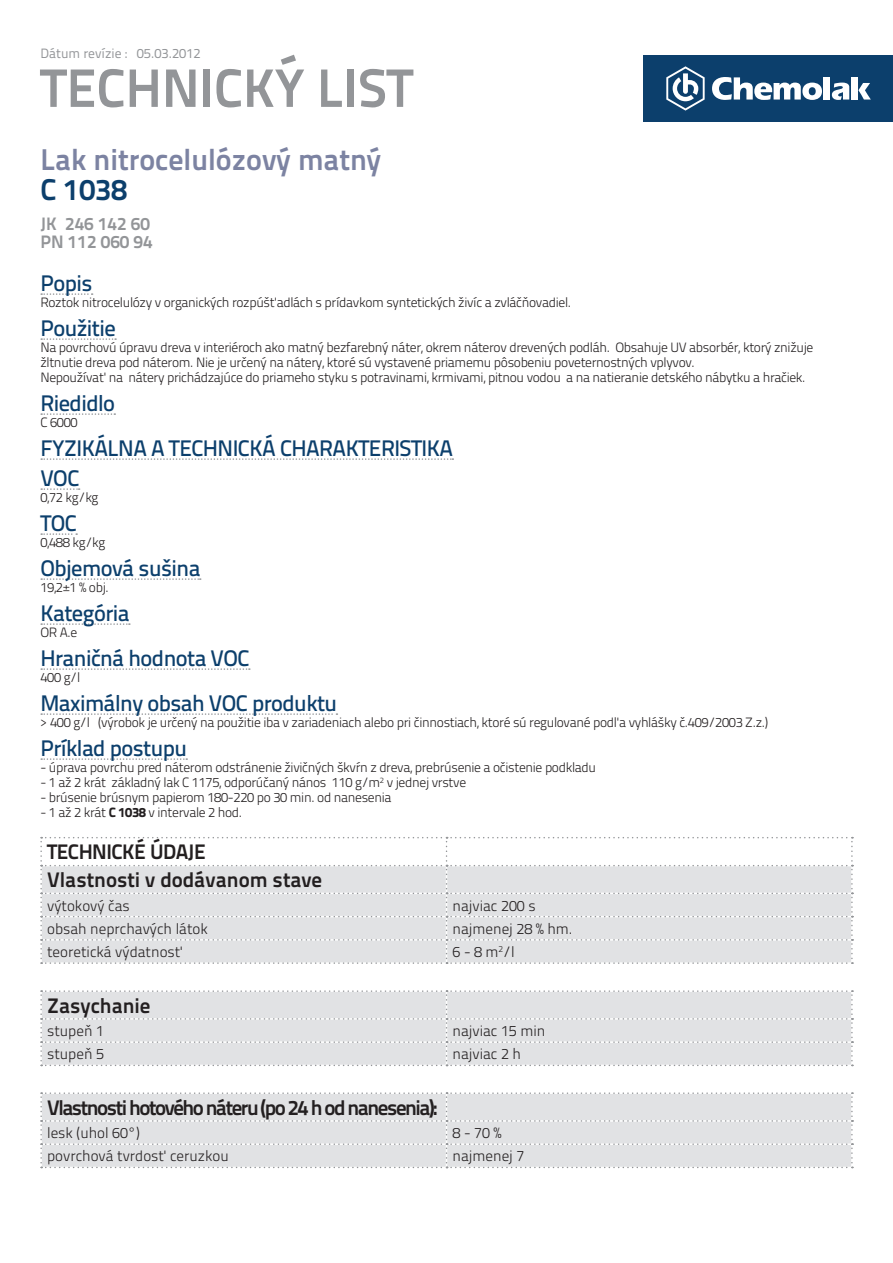
<style>
.page{position:relative;width:893px;height:1263px;background:#fff}
.page>*{position:absolute;margin:0;border:0;box-sizing:border-box;transform-origin:0 0}
.t1{font:700 54px "Titillium Text 22 L";color:#939598}
.t2{font:700 30px "Titillium Text 22 L";color:#7c83a2}
.t3{font:700 30px "Titillium Text 22 L";color:#0c3f6c}
.t4{font:500 22.5px/45px "Titillium Text 22 L";letter-spacing:-.025em;color:#0c3f6c}
.t5{font:700 21px/27.9px "Titillium Text 22 L";color:#231f20}
.t6{font:700 21px "Titillium Text 22 L";letter-spacing:-.07em;color:#231f20}
.t7{font:700 18px/18px "Titillium Text 22 L";color:#939598}
.t8{font:300 15px "Titillium Text 22 L";color:#231f20}
.t9{font:300 13.5px/15px "Titillium Text 22 L";letter-spacing:-.025em;color:#231f20}
.t10{font:13.5px "Titillium Text 22 L";color:#939598}
.s1{font-weight:800}
</style>
<div class="page">
<div style="left:644px;top:55px;width:249px;height:67px;background:#0c3f6c"></div>
<svg style="left:712px;top:77px;width:110px;height:23px"></svg>
<div style="left:824px;top:77px;width:6px;height:23px;background:#fff"></div>
<svg style="left:832px;top:83px;width:17px;height:17px"></svg>
<div style="left:852px;top:77px;width:6px;height:23px;background:#fff"></div>
<svg style="left:858px;top:83px;width:13px;height:17px"></svg>
<svg style="left:666px;top:66px;width:39px;height:45px"></svg>
<svg style="left:41px;top:293px;width:52px;height:2px"></svg>
<svg style="left:41px;top:338px;width:75px;height:2px"></svg>
<svg style="left:41px;top:413px;width:74px;height:2px"></svg>
<svg style="left:41px;top:458px;width:412px;height:2px"></svg>
<svg style="left:41px;top:488px;width:39px;height:2px"></svg>
<svg style="left:41px;top:533px;width:36px;height:2px"></svg>
<svg style="left:41px;top:578px;width:160px;height:2px"></svg>
<svg style="left:41px;top:623px;width:89px;height:2px"></svg>
<svg style="left:41px;top:668px;width:209px;height:2px"></svg>
<svg style="left:41px;top:713px;width:296px;height:2px"></svg>
<svg style="left:41px;top:758px;width:146px;height:2px"></svg>
<svg style="left:40px;top:837px;width:813px;height:127px"></svg>
<svg style="left:40px;top:990px;width:813px;height:76px;background:#e1e2e4"></svg>
<svg style="left:40px;top:1092px;width:813px;height:76px;background:#e1e2e4"></svg>
<p class="t10" style="left:40px;top:48px;width:162px">Dátum revízie : 05.03.2012</p>
<h1 class="t1" style="left:40px;top:68px;width:374px">TECHNICKÝ LIST</h1>
<h2 class="t2" style="left:40px;top:149px;width:342px">Lak nitrocelulózový matný</h2>
<h2 class="t3" style="left:40px;top:179px;width:88px">C 1038</h2>
<h3 class="t7" style="left:40px;top:217px;width:114px">JK 246 142 60<br>PN 112 060 94</h3>
<h3 class="t4" style="left:40px;top:263px;width:77px">Popis<br>Použitie</h3>
<p class="t9" style="left:40px;top:297px;width:532px">Roztok nitrocelulózy v organických rozpúšťadlách s prídavkom syntetických živíc a zvláčňovadiel.</p>
<p class="t9" style="left:40px;top:342px;width:774px">Na povrchovú úpravu dreva v interiéroch ako matný bezfarebný náter, okrem náterov drevených podláh. Obsahuje UV absorbér, ktorý znižuje žltnutie dreva pod náterom. Nie je určený na nátery, ktoré sú vystavené priamemu pôsobeniu poveternostných vplyvov.<br>Nepoužívať na nátery prichádzajúce do priameho styku s potravinami, krmivami, pitnou vodou a na natieranie detského nábytku a hračiek.</p>
<p class="t9" style="left:40px;top:417px;width:39px">C 6000</p>
<h3 class="t4" style="left:40px;top:383px;width:414px">Riedidlo<br>FYZIKÁLNA A TECHNICKÁ CHARAKTERISTIKA</h3>
<h3 class="t4" style="left:40px;top:458px;width:298px">VOC<br>TOC<br>Objemová sušina<br>Kategória<br>Hraničná hodnota VOC<br>Maximálny obsah VOC produktu<br>Príklad postupu</h3>
<p class="t9" style="left:40px;top:492px;width:60px">0,72 kg/kg</p>
<p class="t9" style="left:40px;top:537px;width:66px">0,488 kg/kg</p>
<p class="t9" style="left:40px;top:582px;width:70px">19,2±1 % obj.</p>
<p class="t9" style="left:40px;top:627px;width:39px">OR A.e</p>
<p class="t9" style="left:40px;top:672px;width:41px">400 g/l</p>
<p class="t9" style="left:40px;top:717px;width:729px">&gt; 400 g/l (výrobok je určený na použitie iba v zariadeniach alebo pri činnostiach, ktoré sú regulované podľa vyhlášky č.409/2003 Z.z.)</p>
<p class="t9" style="left:40px;top:762px;width:557px">- úprava povrchu pred náterom odstránenie živičných škvŕn z dreva, prebrúsenie a očistenie podkladu</p>
<p class="t9" style="left:40px;top:777px;width:427px">- 1 až 2 krát základný lak C 1175, odporúčaný nános 110 g/m<sup>2</sup> v jednej vrstve</p>
<p class="t9" style="left:40px;top:792px;width:353px">- brúsenie brúsnym papierom 180-220 po 30 min. od nanesenia</p>
<p class="t9" style="left:40px;top:807px;width:203px">- 1 až 2 krát <span class="s1">C 1038</span> v intervale 2 hod.</p>
<h3 class="t5" style="left:47px;top:840px;width:277px">TECHNICKÉ ÚDAJE<br>Vlastnosti v dodávanom stave</h3>
<p class="t8" style="left:47px;top:900px;width:84px">výtokový čas</p>
<p class="t8" style="left:452px;top:900px;width:85px">najviac 200 s</p>
<p class="t8" style="left:47px;top:923px;width:162px">obsah neprchavých látok</p>
<p class="t8" style="left:452px;top:923px;width:122px">najmenej 28 % hm.</p>
<p class="t8" style="left:47px;top:946px;width:137px">teoretická výdatnosť</p>
<p class="t8" style="left:452px;top:946px;width:64px">6 - 8 m<sup>2</sup>/l</p>
<h3 class="t5" style="left:47px;top:994px;width:105px">Zasychanie</h3>
<p class="t8" style="left:47px;top:1025px;width:58px">stupeň 1</p>
<p class="t8" style="left:452px;top:1025px;width:94px">najviac 15 min</p>
<p class="t8" style="left:47px;top:1049px;width:58px">stupeň 5</p>
<p class="t8" style="left:452px;top:1049px;width:70px">najviac 2 h</p>
<h3 class="t6" style="left:47px;top:1100px;width:392px">Vlastnosti hotového náteru (po 24 h od nanesenia):</h3>
<p class="t8" style="left:47px;top:1127px;width:94px">lesk (uhol 60°)</p>
<p class="t8" style="left:452px;top:1127px;width:50px">8 - 70 %</p>
<p class="t8" style="left:47px;top:1151px;width:183px">povrchová tvrdosť ceruzkou</p>
<p class="t8" style="left:452px;top:1151px;width:73px">najmenej 7</p>
</div>
